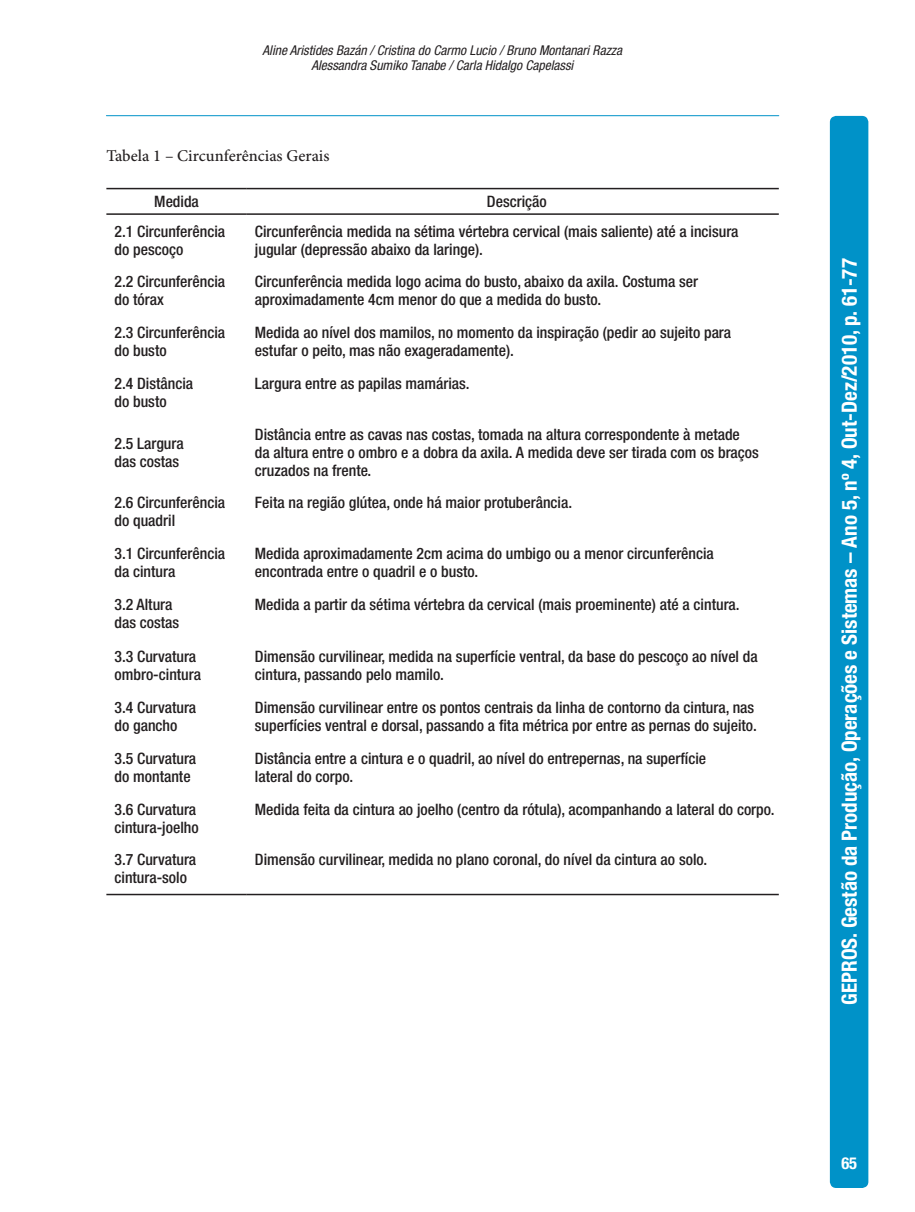
<style>
.page{position:relative;width:915px;height:1212px;background:#fff}
.page>*{position:absolute;margin:0;border:0;box-sizing:border-box;transform-origin:0 0}
.t1{font:700 condensed 21px "Helvetica Neue LT Std";color:#fff}
.t2{font:500 16.5px "Minion Pro";color:#231f20}
.t3{font:700 condensed 16.5px "Helvetica Neue LT Std";color:#fff}
.t4{font:500 condensed 15.75px/18px "Helvetica Neue LT Std";color:#231f20}
.t5{font:italic condensed 13.5px/15px "Helvetica Neue LT Std";color:#231f20;text-align:center}
</style>
<div class="page">
<hr style="left:106px;top:115px;width:672px;height:1px;background:#0092c8">
<div style="left:829px;top:116px;width:39px;height:1072px;background:#0092c8"></div>
<hr style="left:106px;top:188px;width:141px;height:1px;background:#231f20">
<hr style="left:247px;top:188px;width:531px;height:1px;background:#231f20">
<hr style="left:106px;top:894px;width:141px;height:1px;background:#231f20">
<hr style="left:247px;top:894px;width:531px;height:1px;background:#231f20">
<hr style="left:106px;top:213px;width:141px;height:2px;background:#231f20">
<hr style="left:247px;top:213px;width:531px;height:2px;background:#231f20">
<p class="t5" style="left:262px;top:43px;width:361px">Aline Aristides Bazán / Cristina do Carmo Lucio / Bruno Montanari Razza<br>Alessandra Sumiko Tanabe / Carla Hidalgo Capelassi</p>
<p class="t2" style="left:106px;top:146px;width:224px">Tabela 1 – Circunferências Gerais</p>
<p class="t4" style="left:154px;top:192px;width:46px">Medida</p>
<p class="t4" style="left:487px;top:192px;width:61px">Descrição</p>
<p class="t4" style="left:114px;top:222px;width:112px">2.1 Circunferência do pescoço</p>
<p class="t4" style="left:255px;top:222px;width:485px">Circunferência medida na sétima vértebra cervical (mais saliente) até a incisura jugular (depressão abaixo da laringe).</p>
<p class="t4" style="left:114px;top:272px;width:112px">2.2 Circunferência do tórax</p>
<p class="t4" style="left:255px;top:272px;width:444px">Circunferência medida logo acima do busto, abaixo da axila. Costuma ser aproximadamente 4cm menor do que a medida do busto.</p>
<p class="t4" style="left:114px;top:323px;width:112px">2.3 Circunferência do busto</p>
<p class="t4" style="left:255px;top:323px;width:477px">Medida ao nível dos mamilos, no momento da inspiração (pedir ao sujeito para estufar o peito, mas não exageradamente).</p>
<p class="t4" style="left:114px;top:374px;width:80px">2.4 Distância do busto</p>
<p class="t4" style="left:255px;top:374px;width:216px">Largura entre as papilas mamárias.</p>
<p class="t4" style="left:114px;top:434px;width:71px">2.5 Largura das costas</p>
<p class="t4" style="left:255px;top:425px;width:505px">Distância entre as cavas nas costas, tomada na altura correspondente à metade<br>da altura entre o ombro e a dobra da axila. A medida deve ser tirada com os braços cruzados na frente.</p>
<p class="t4" style="left:114px;top:494px;width:112px">2.6 Circunferência do quadril</p>
<p class="t4" style="left:255px;top:494px;width:318px">Feita na região glútea, onde há maior protuberância.</p>
<p class="t4" style="left:114px;top:545px;width:112px">3.1 Circunferência da cintura</p>
<p class="t4" style="left:255px;top:545px;width:460px">Medida aproximadamente 2cm acima do umbigo ou a menor circunferência encontrada entre o quadril e o busto.</p>
<p class="t4" style="left:114px;top:596px;width:66px">3.2 Altura das costas</p>
<p class="t4" style="left:255px;top:596px;width:486px">Medida a partir da sétima vértebra da cervical (mais proeminente) até a cintura.</p>
<p class="t4" style="left:114px;top:647px;width:88px">3.3 Curvatura ombro-cintura</p>
<p class="t4" style="left:255px;top:647px;width:504px">Dimensão curvilinear, medida na superfície ventral, da base do pescoço ao nível da cintura, passando pelo mamilo.</p>
<p class="t4" style="left:114px;top:698px;width:83px">3.4 Curvatura do gancho</p>
<p class="t4" style="left:255px;top:698px;width:503px">Dimensão curvilinear entre os pontos centrais da linha de contorno da cintura, nas superfícies ventral e dorsal, passando a fita métrica por entre as pernas do sujeito.</p>
<p class="t4" style="left:114px;top:749px;width:83px">3.5 Curvatura do montante</p>
<p class="t4" style="left:255px;top:749px;width:452px">Distância entre a cintura e o quadril, ao nível do entrepernas, na superfície lateral do corpo.</p>
<p class="t4" style="left:114px;top:800px;width:86px">3.6 Curvatura cintura-joelho</p>
<p class="t4" style="left:255px;top:800px;width:521px">Medida feita da cintura ao joelho (centro da rótula), acompanhando a lateral do corpo.</p>
<p class="t4" style="left:114px;top:850px;width:83px">3.7 Curvatura cintura-solo</p>
<p class="t4" style="left:255px;top:850px;width:453px">Dimensão curvilinear, medida no plano coronal, do nível da cintura ao solo.</p>
<h1 class="t1" style="left:836px;top:1004px;width:748px;rotate:-90deg">GEPROS. Gestão da Produção, Operações e Sistemas – Ano 5, nº 4, Out-Dez/2010, p. 61-77</h1>
<p class="t3" style="left:841px;top:1153px;width:17px">65</p>
</div>
